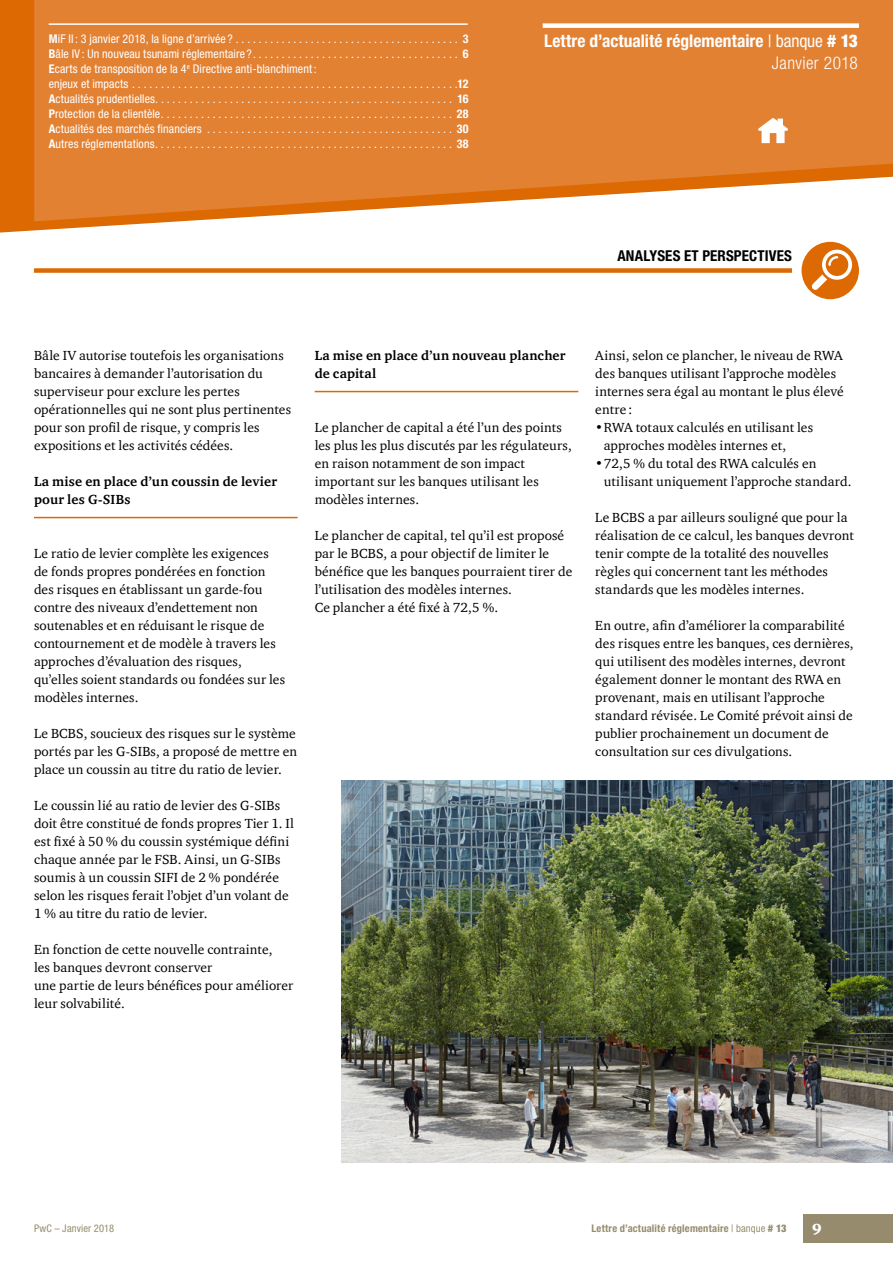
<style>
.page{position:relative;width:893px;height:1263px;background:#fff}
.page>*{position:absolute;margin:0;border:0;box-sizing:border-box;transform-origin:0 0}
.t1{font:700 condensed 17.4px/21.1px "Helvetica Neue LT Std";color:#fff;text-align:right}
.t2{font:700 condensed 15px "Helvetica Neue LT Std";letter-spacing:.01em;color:#000}
.t3{font:900 15px "ITC Charter Com";color:#fff}
.t4{font:13.5px/18px "ITC Charter Com";letter-spacing:.01em;color:#000}
.t5{font:700 13.5px/18px "ITC Charter Com";letter-spacing:.015em;color:#000}
.t6{font:condensed 12px/15px "Helvetica Neue LT Std";letter-spacing:.01em;color:#fff}
.t7{font:700 condensed 10.5px "Helvetica Neue LT Std";letter-spacing:.02em;color:#968c6d}
.t8{font:condensed 10.5px "Helvetica Neue LT Std";letter-spacing:.015em;color:#968c6d}
.s1{font-weight:700}
.s2{font-weight:400}
.s3{font-weight:900}
.s4{font-weight:300}
</style>
<div class="page">
<img style="left:342px;top:780px;width:551px;height:382px">
<svg style="left:0;top:0;width:184px;height:233px;background:#e07a1e"></svg>
<svg style="left:34px;top:0;width:859px;height:221px;background:#e58a41"></svg>
<div style="left:804px;top:1214px;width:89px;height:28px;background:#968c6d"></div>
<div style="left:801px;top:242px;width:58px;height:57px;background:#dc6901;border-radius:50%"></div>
<svg style="left:758px;top:118px;width:30px;height:25px"></svg>
<hr style="left:49px;top:23px;width:419px;height:2px;background:#fff">
<div style="left:543px;top:23px;width:316px;height:5px;background:#fff"></div>
<div style="left:34px;top:268px;width:758px;height:5px;background:#dc6901"></div>
<svg style="left:811px;top:250px;width:41px;height:40px"></svg>
<hr style="left:34px;top:517px;width:264px;height:1px;background:#dc6901">
<hr style="left:315px;top:391px;width:263px;height:1px;background:#dc6901">
<p class="t6" style="left:49px;top:32px;width:422px"><span class="s1">M</span>iF II : 3 janvier 2018, la ligne d’arrivée ? . . . . . . . . . . . . . . . . . . . . . . . . . . . . . . . . . . . . . . . <span class="s1">3<br>B</span>âle IV : Un nouveau tsunami réglementaire ? . . . . . . . . . . . . . . . . . . . . . . . . . . . . . . . . . . . . <span class="s1">6<br>E</span>carts de transposition de la 4<sup>e</sup> Directive anti-blanchiment:<br>enjeux et impacts . . . . . . . . . . . . . . . . . . . . . . . . . . . . . . . . . . . . . . . . . . . . . . . . . . . . . . . . <span class="s1">12<br>A</span>ctualités prudentielles . . . . . . . . . . . . . . . . . . . . . . . . . . . . . . . . . . . . . . . . . . . . . . . . . . . . <span class="s1">16<br>P</span>rotection de la clientèle . . . . . . . . . . . . . . . . . . . . . . . . . . . . . . . . . . . . . . . . . . . . . . . . . . . <span class="s1">28<br>A</span>ctualités des marchés financiers . . . . . . . . . . . . . . . . . . . . . . . . . . . . . . . . . . . . . . . . . . . <span class="s1">30<br>A</span>utres réglementations . . . . . . . . . . . . . . . . . . . . . . . . . . . . . . . . . . . . . . . . . . . . . . . . . . . . <span class="s1">38</span></p>
<p class="t1" style="left:544px;top:30px;width:315px">Lettre d’actualité réglementaire <span class="s2">| banque</span> <span class="s3"># 13<br></span><span class="s4">Janvier 2018</span></p>
<p class="t2" style="left:617px;top:246px;width:176px">ANALYSES ET PERSPECTIVES</p>
<p class="t4" style="left:34px;top:346px;width:259px">Bâle IV autorise toutefois les organisations bancaires à demander l’autorisation du superviseur pour exclure les pertes opérationnelles qui ne sont plus pertinentes pour son profil de risque, y compris les expositions et les activités cédées.</p>
<p class="t5" style="left:34px;top:472px;width:244px">La mise en place d’un coussin de levier pour les G-SIBs</p>
<p class="t4" style="left:34px;top:544px;width:253px">Le ratio de levier complète les exigences de fonds propres pondérées en fonction des risques en établissant un garde-fou contre des niveaux d’endettement non soutenables et en réduisant le risque de contournement et de modèle à travers les approches d’évaluation des risques, qu’elles soient standards ou fondées sur les modèles internes.</p>
<p class="t4" style="left:34px;top:724px;width:265px;text-align:justify">Le BCBS, soucieux des risques sur le système portés par les G-SIBs, a proposé de mettre en place un coussin au titre du ratio de levier.</p>
<p class="t4" style="left:34px;top:796px;width:261px">Le coussin lié au ratio de levier des G-SIBs doit être constitué de fonds propres Tier 1. Il est fixé à 50 % du coussin systémique défini chaque année par le FSB. Ainsi, un G-SIBs soumis à un coussin SIFI de 2 % pondérée selon les risques ferait l’objet d’un volant de 1 % au titre du ratio de levier.</p>
<p class="t4" style="left:34px;top:940px;width:261px">En fonction de cette nouvelle contrainte,<br>les banques devront conserver<br>une partie de leurs bénéfices pour améliorer leur solvabilité.</p>
<p class="t5" style="left:315px;top:346px;width:252px">La mise en place d’un nouveau plancher de capital</p>
<p class="t4" style="left:315px;top:418px;width:259px">Le plancher de capital a été l’un des points les plus les plus discutés par les régulateurs, en raison notamment de son impact important sur les banques utilisant les modèles internes.</p>
<p class="t4" style="left:315px;top:526px;width:259px">Le plancher de capital, tel qu’il est proposé par le BCBS, a pour objectif de limiter le bénéfice que les banques pourraient tirer de l’utilisation des modèles internes.<br>Ce plancher a été fixé à 72,5 %.</p>
<p class="t4" style="left:595px;top:346px;width:250px">Ainsi, selon ce plancher, le niveau de RWA des banques utilisant l’approche modèles internes sera égal au montant le plus élevé entre :</p>
<p class="t4" style="left:604px;top:418px;width:211px;text-indent:-9px">•RWA totaux calculés en utilisant les approches modèles internes et,</p>
<p class="t4" style="left:604px;top:454px;width:249px;text-indent:-9px">•72,5 % du total des RWA calculés en utilisant uniquement l’approche standard.</p>
<p class="t4" style="left:595px;top:508px;width:260px">Le BCBS a par ailleurs souligné que pour la réalisation de ce calcul, les banques devront tenir compte de la totalité des nouvelles règles qui concernent tant les méthodes standards que les modèles internes.</p>
<p class="t4" style="left:595px;top:616px;width:260px">En outre, afin d’améliorer la comparabilité des risques entre les banques, ces dernières, qui utilisent des modèles internes, devront également donner le montant des RWA en provenant, mais en utilisant l’approche standard révisée. Le Comité prévoit ainsi de publier prochainement un document de consultation sur ces divulgations.</p>
<p class="t8" style="left:34px;top:1222px;width:82px">PwC – Janvier 2018</p>
<p class="t7" style="left:591px;top:1222px;width:197px">Lettre d’actualité réglementaire <span class="s2">| banque</span> <span class="s3"># 13</span></p>
<p class="t3" style="left:812px;top:1219px;width:11px">9</p>
</div>
